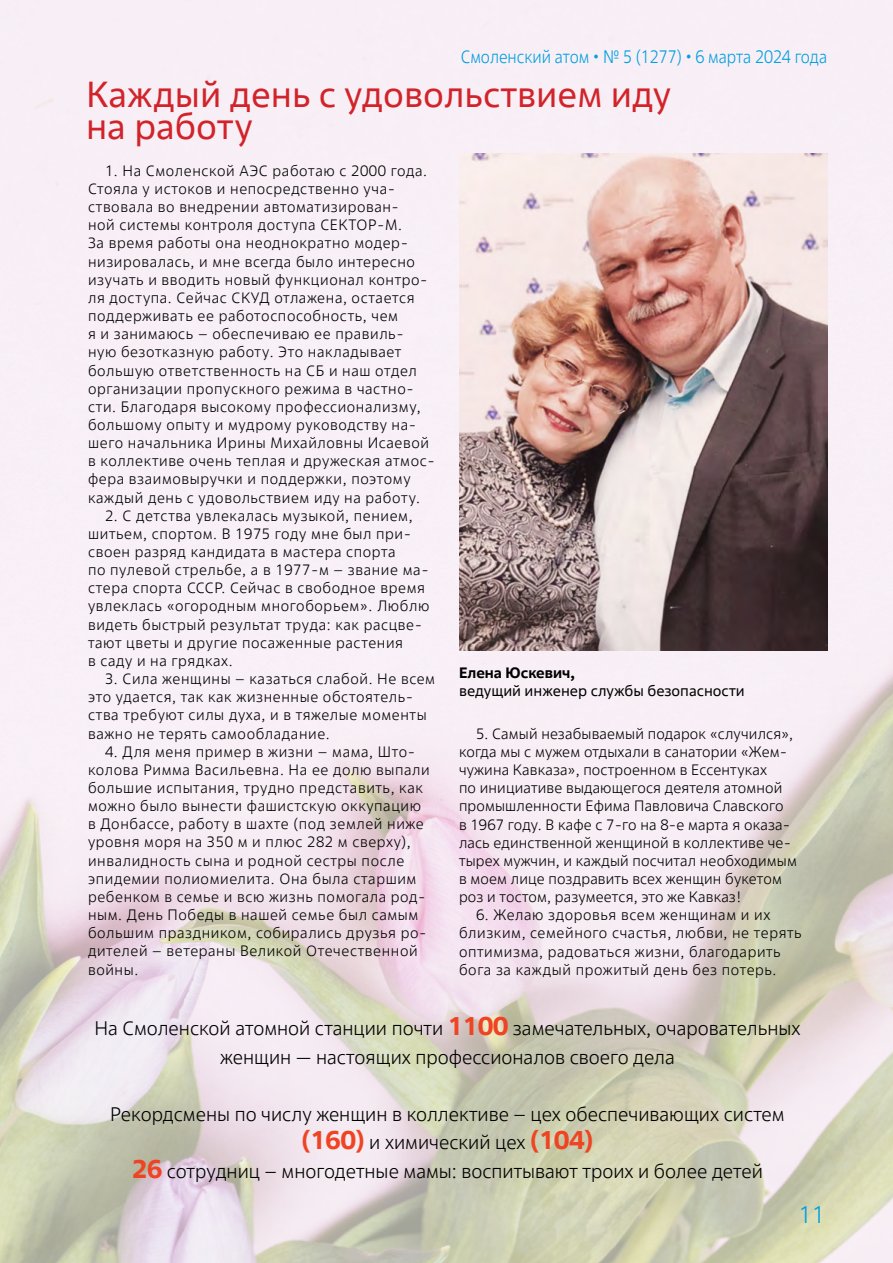
<style>
.page{position:relative;width:893px;height:1263px;background:#fff}
.page>*{position:absolute;margin:0;border:0;box-sizing:border-box;transform-origin:0 0}
.t1{font:36px/31.5px "Rosatom";color:#d2232a}
.t2{font:300 24px "Rosatom";color:#009fdf}
.t3{font:300 19.5px/28.5px "Rosatom";color:#000;text-align:center}
.t4{font:300 18px "Rosatom";color:#009fdf;scale:.9 1}
.t5{font:300 15px/18.1px "Rosatom";letter-spacing:.04em;color:#000}
.t6{font:300 15px/18.1px "Rosatom";letter-spacing:.01em;color:#000}
.t7{font:15px "Rosatom";color:#000}
.t8{font:700 15px "Rosatom";color:#000}
.s1{font-weight:700;font-size:25.5px;color:#ef4423}
</style>
<div class="page">
<img style="left:0;top:0;width:893px;height:1263px">
<img style="left:459px;top:154px;width:368px;height:497px">
<p class="t4" style="left:461px;top:45px;width:409px">Смоленский атом • № 5 (1277) • 6 марта 2024 года</p>
<h1 class="t1" style="left:86px;top:79px;width:586px">Каждый день с удовольствием иду на работу</h1>
<p class="t5" style="left:88px;top:162px;width:348px;text-indent:17px">1. На Смоленской АЭС работаю с 2000 года.<br>Стояла у истоков и непосредственно уча&shy;ствовала во внедрении автоматизирован-<br>ной системы контроля доступа СЕКТОР-М.<br>За время работы она неоднократно модер&shy;низировалась, и мне всегда было интересно изучать и вводить новый функционал контро&shy;ля доступа. Сейчас СКУД отлажена, остается поддерживать ее работоспособность, чем<br>я и занимаюсь – обеспечиваю ее правиль&shy;ную безотказную работу. Это накладывает большую ответственность на СБ и наш отдел организации пропускного режима в частно&shy;сти. Благодаря высокому профессионализму, большому опыту и мудрому руководству на&shy;шего начальника Ирины Михайловны Исаевой в коллективе очень теплая и дружеская атмос&shy;фера взаимовыручки и поддержки, поэтому каждый день с удовольствием иду на работу.</p>
<p class="t5" style="left:88px;top:507px;width:343px;text-indent:17px">2. С детства увлекалась музыкой, пением, шитьем, спортом. В 1975 году мне был при&shy;своен разряд кандидата в мастера спорта<br>по пулевой стрельбе, а в 1977‑м – звание ма&shy;стера спорта СССР. Сейчас в свободное время увлеклась «огородным многоборьем». Люблю видеть быстрый результат труда: как расцве&shy;тают цветы и другие посаженные растения<br>в саду и на грядках.</p>
<p class="t5" style="left:88px;top:670px;width:349px;text-indent:17px">3. Сила женщины – казаться слабой. Не всем это удается, так как жизненные обстоятель&shy;ства требуют силы духа, и в тяжелые моменты важно не терять самообладание.</p>
<p class="t5" style="left:88px;top:743px;width:343px;text-indent:17px">4. Для меня пример в жизни – мама, Што&shy;колова Римма Васильевна. На ее долю выпали большие испытания, трудно представить, как можно было вынести фашистскую оккупацию в Донбассе, работу в шахте (под землей ниже уровня моря на 350 м и плюс 282 м сверху), инвалидность сына и родной сестры после эпидемии полиомиелита. Она была старшим ребенком в семье и всю жизнь помогала род&shy;ным. День Победы в нашей семье был самым большим праздником, собирались друзья ро&shy;дителей – ветераны Великой Отечественной войны.</p>
<p class="t8" style="left:459px;top:663px;width:117px">Елена Юскевич,</p>
<p class="t7" style="left:459px;top:681px;width:287px">ведущий инженер службы безопасности</p>
<p class="t6" style="left:459px;top:725px;width:339px;text-indent:17px">5. Самый незабываемый подарок «случился», когда мы с мужем отдыхали в санатории «Жем&shy;чужина Кавказа», построенном в Ессентуках<br>по инициативе выдающегося деятеля атомной промышленности Ефима Павловича Славского<br>в 1967 году. В кафе с 7‑ го на 8‑ е марта я оказа&shy;лась единственной женщиной в коллективе че&shy;тырех мужчин, и каждый посчитал необходимым в моем лице поздравить всех женщин букетом роз и тостом, разумеется, это же Кавказ!</p>
<p class="t5" style="left:459px;top:906px;width:344px;text-indent:17px">6. Желаю здоровья всем женщинам и их близким, семейного счастья, любви, не терять оптимизма, радоваться жизни, благодарить бога за каждый прожитый день без потерь.</p>
<h3 class="t3" style="left:94px;top:1015px;width:707px">На Смоленской атомной станции почти <span class="s1">1100</span> замечательных, очаровательных женщин — настоящих профессионалов своего дела</h3>
<h3 class="t3" style="left:110px;top:1100px;width:676px">Рекордсмены по числу женщин в коллективе – цех обеспечивающих систем <span class="s1">(160)</span> и химический цех <span class="s1">(104)<br>26</span> сотрудниц – многодетные мамы: воспитывают троих и более детей</h3>
<h2 class="t2" style="left:798px;top:1199px;width:28px">11</h2>
</div>
